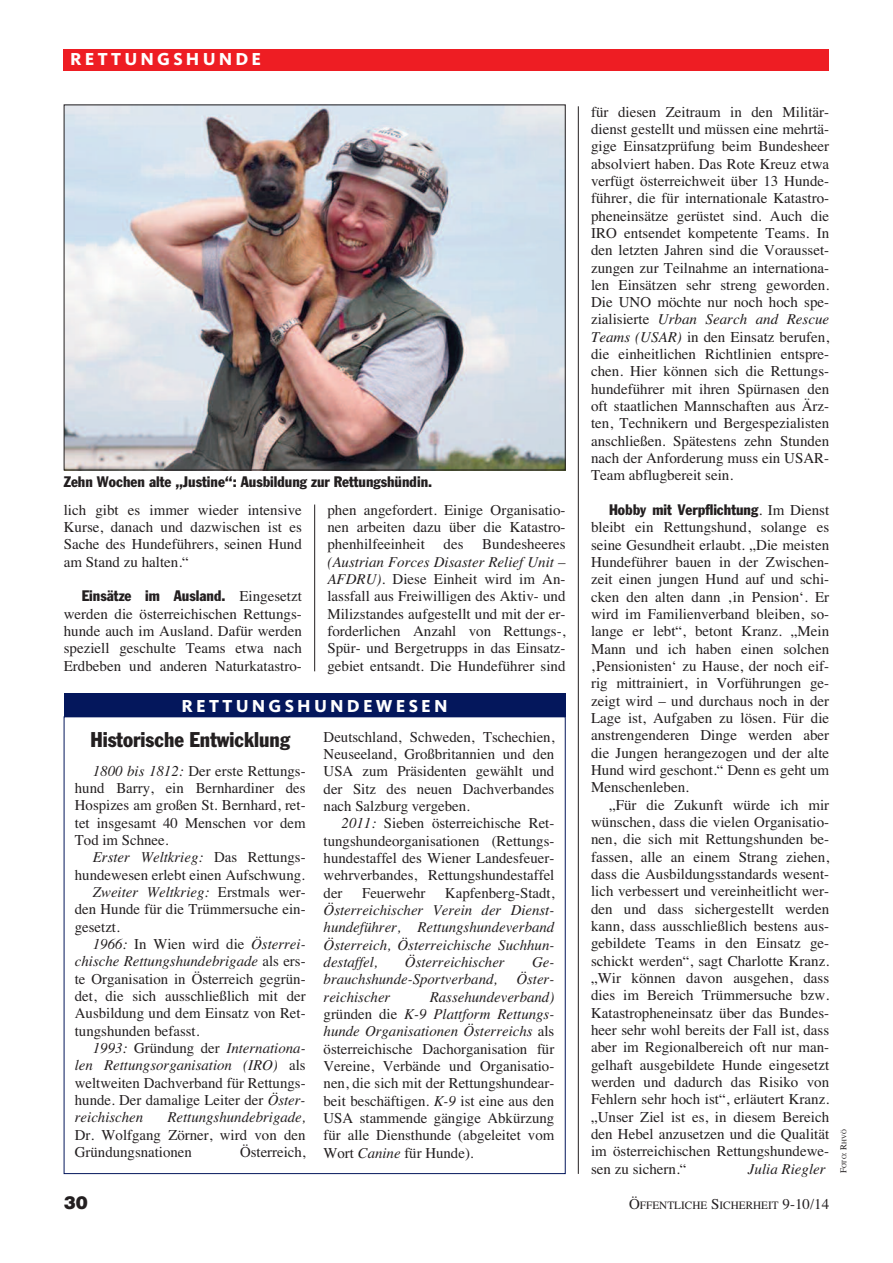
<style>
.page{position:relative;width:893px;height:1263px;background:#fff}
.page>*{position:absolute;margin:0;border:0;box-sizing:border-box;transform-origin:0 0}
.t1{font:condensed 21px "Franklin Gothic";color:#231f20}
.t2{font:800 18px "Kievit";letter-spacing:.175em;color:#fff}
.t3{font:900 18px "Helvetica";color:#231f20}
.t4{font:15px/17.4px "Times";color:#231f20;text-align:justify}
.t5{font:italic 15px/17.2px "Times";color:#231f20;text-align:justify}
.t6{font:condensed 15px "Franklin Gothic";color:#231f20}
.t7{font:11.25px "Times";color:#231f20}
.t8{font:6.75px "Times";color:#231f20}
.s1{font-family:"Times";font-stretch:normal}
.s2{font-style:italic}
.s3{font-style:normal}
.s4{font-size:15px}
.s5{font-size:9px}
</style>
<div class="page">
<hr style="left:314px;top:504px;width:1px;height:167px;background:#231f20">
<hr style="left:578px;top:106px;width:1px;height:1068px;background:#231f20">
<div style="left:64px;top:49px;width:765px;height:21px;background:#ee1d23"></div>
<img style="left:66px;top:107px;width:498px;height:361px">
<div style="left:64px;top:693px;width:502px;height:23px;background:#04175c"></div>
<p class="t2" style="left:70px;top:53px;width:193px">RETTUNGSHUNDE</p>
<p class="t6" style="left:64px;top:476px;width:370px">Zehn Wochen alte „Justine“: Ausbildung zur Rettungshündin.</p>
<p class="t4" style="left:64px;top:501px;width:240px">lich gibt es immer wieder intensive Kurse, danach und dazwischen ist es Sache des Hundeführers, seinen Hund am Stand zu halten.“</p>
<p class="t6" style="left:82px;top:591px;width:222px">Einsätze im Ausland. <span class="s1">Eingesetzt</span></p>
<p class="t4" style="left:64px;top:605px;width:240px">werden die österreichischen Rettungs&shy;hunde auch im Ausland. Dafür werden speziell geschulte Teams etwa nach Erdbeben und anderen Naturkatastro-</p>
<p class="t4" style="left:327px;top:501px;width:240px">phen angefordert. Einige Organisatio&shy;nen arbeiten dazu über die Katastro&shy;phenhilfeeinheit des Bundesheeres</p>
<p class="t4" style="left:327px;top:553px;width:240px"><span class="s2">(Austrian Forces Disaster Relief Unit – AFDRU).</span> Diese Einheit wird im An&shy;lassfall aus Freiwilligen des Aktiv- und Milizstandes aufgestellt und mit der er&shy;forderlichen Anzahl von Rettungs-, Spür- und Bergetrupps in das Einsatz&shy;gebiet entsandt. Die Hundeführer sind</p>
<p class="t2" style="left:182px;top:699px;width:268px">RETTUNGSHUNDEWESEN</p>
<h1 class="t1" style="left:90px;top:731px;width:201px">Historische Entwicklung</h1>
<p class="t4" style="left:75px;top:762px;width:232px;text-indent:18px"><span class="s2">1800 bis 1812:</span> Der erste Rettungs&shy;hund Barry, ein Bernhardiner des Hospizes am großen St. Bernhard, ret&shy;tet insgesamt 40 Menschen vor dem Tod im Schnee.</p>
<p class="t5" style="left:93px;top:849px;width:214px">Erster Weltkrieg: <span class="s3">Das Rettungs-</span></p>
<p class="t4" style="left:75px;top:866px;width:232px">hundewesen erlebt einen Aufschwung.</p>
<p class="t5" style="left:93px;top:883px;width:214px">Zweiter Weltkrieg: <span class="s3">Erstmals wer-</span></p>
<p class="t4" style="left:75px;top:900px;width:232px">den Hunde für die Trümmersuche ein-</p>
<p class="t4" style="left:75px;top:918px;width:46px">gesetzt.</p>
<p class="t5" style="left:93px;top:935px;width:214px">1966: <span class="s3">In Wien wird die</span> Österrei-</p>
<p class="t5" style="left:75px;top:953px;width:232px">chische Rettungshundebrigade <span class="s3">als ers-</span></p>
<p class="t4" style="left:75px;top:970px;width:232px">te Organisation in Österreich gegrün-</p>
<p class="t4" style="left:75px;top:987px;width:232px">det, die sich ausschließlich mit der</p>
<p class="t4" style="left:75px;top:1004px;width:232px">Ausbildung und dem Einsatz von Ret-</p>
<p class="t4" style="left:75px;top:1022px;width:126px">tungshunden befasst.</p>
<p class="t5" style="left:93px;top:1039px;width:214px">1993: <span class="s3">Gründung der</span> Internationa-</p>
<p class="t5" style="left:75px;top:1056px;width:232px">len Rettungsorganisation (IRO) <span class="s3">als</span></p>
<p class="t4" style="left:75px;top:1074px;width:232px">weltweiten Dachverband für Rettungs-</p>
<p class="t4" style="left:75px;top:1091px;width:232px">hunde. Der damalige Leiter der <span class="s2">Öster-</span></p>
<p class="t5" style="left:75px;top:1108px;width:70px">reichischen</p>
<p class="t5" style="left:167px;top:1108px;width:140px">Rettungshundebrigade,</p>
<p class="t4" style="left:75px;top:1126px;width:232px">Dr. Wolfgang Zörner, wird von den<br>Gründungsnationen</p>
<p class="t4" style="left:240px;top:1143px;width:67px">Österreich,</p>
<p class="t4" style="left:324px;top:728px;width:232px">Deutschland, Schweden, Tschechien, Neuseeland, Großbritannien und den USA zum Präsidenten gewählt und der Sitz des neuen Dachverbandes nach Salzburg vergeben.</p>
<p class="t4" style="left:324px;top:814px;width:232px;text-indent:18px"><span class="s2">2011:</span> Sieben österreichische Ret&shy;tungshundeorganisationen (Rettungs&shy;hundestaffel des Wiener Landesfeuer&shy;wehrverbandes, Rettungshundestaffel der</p>
<p class="t4" style="left:362px;top:884px;width:65px">Feuerwehr</p>
<p class="t4" style="left:445px;top:884px;width:111px">Kapfenberg-Stadt,</p>
<p class="t5" style="left:324px;top:901px;width:232px">Österreichischer Verein der Dienst&shy;hundeführer, Rettungshundeverband Österreich, Österreichische Suchhun&shy;destaffel,</p>
<p class="t5" style="left:405px;top:953px;width:101px">Österreichischer</p>
<p class="t5" style="left:532px;top:953px;width:24px">Ge-</p>
<p class="t5" style="left:324px;top:970px;width:175px">brauchshunde-Sportverband,</p>
<p class="t5" style="left:516px;top:970px;width:39px">Öster-</p>
<p class="t5" style="left:324px;top:988px;width:68px">reichischer</p>
<p class="t4" style="left:324px;top:988px;width:232px;text-indent:106px"><span class="s2">Rassehundeverband) </span>gründen die <span class="s2">K-9 Plattform Rettungs&shy;hunde Organisationen Österreichs</span> als österreichische Dachorganisation für Vereine, Verbände und Organisatio&shy;nen, die sich mit der Rettungshundear&shy;beit beschäftigen. <span class="s2">K-9</span> ist eine aus den USA stammende gängige Abkürzung für alle Diensthunde (abgeleitet vom Wort <span class="s2">Canine</span> für Hunde).</p>
<p class="t4" style="left:591px;top:103px;width:240px">für diesen Zeitraum in den Militär&shy;dienst gestellt und müssen eine mehrtä&shy;gige Einsatzprüfung beim Bundesheer absolviert haben. Das Rote Kreuz etwa verfügt österreichweit über 13 Hunde&shy;führer, die für internationale Katastro&shy;pheneinsätze gerüstet sind. Auch die IRO entsendet kompetente Teams. In den letzten Jahren sind die Vorausset&shy;zungen zur Teilnahme an internationa&shy;len Einsätzen sehr streng geworden.<br>Die UNO möchte nur noch hoch spe&shy;zialisierte <span class="s2">Urban Search and Rescue Teams (USAR)</span> in den Einsatz berufen, die einheitlichen Richtlinien entspre&shy;chen. Hier können sich die Rettungs&shy;hundeführer mit ihren Spürnasen den oft staatlichen Mannschaften aus Ärz&shy;ten, Technikern und Bergespezialisten anschließen. Spätestens zehn Stunden nach der Anforderung muss ein USAR-Team abflugbereit sein.</p>
<p class="t6" style="left:609px;top:504px;width:222px">Hobby mit Verpflichtung<span class="s1">. Im Dienst</span></p>
<p class="t4" style="left:591px;top:518px;width:240px">bleibt ein Rettungshund, solange es seine Gesundheit erlaubt. „Die meisten Hundeführer bauen in der Zwischen&shy;zeit einen jungen Hund auf und schi&shy;cken den alten dann ‚in Pension‘. Er wird im Familienverband bleiben, so&shy;lange er lebt“, betont Kranz. „Mein Mann und ich haben einen solchen ‚Pensionisten‘ zu Hause, der noch eif&shy;rig mittrainiert, in Vorführungen ge&shy;zeigt wird – und durchaus noch in der Lage ist, Aufgaben zu lösen. Für die anstrengenderen Dinge werden aber die Jungen herangezogen und der alte Hund wird geschont.“ Denn es geht um Menschenleben.</p>
<p class="t4" style="left:591px;top:796px;width:240px;text-indent:18px">„Für die Zukunft würde ich mir wünschen, dass die vielen Organisatio&shy;nen, die sich mit Rettungshunden be&shy;fassen, alle an einem Strang ziehen, dass die Ausbildungsstandards wesent&shy;lich verbessert und vereinheitlicht wer&shy;den und dass sichergestellt werden kann, dass ausschließlich bestens aus&shy;gebildete Teams in den Einsatz ge&shy;schickt werden“, sagt Charlotte Kranz. „Wir können davon ausgehen, dass dies im Bereich Trümmersuche bzw.<br>Katastropheneinsatz über das Bundes&shy;heer sehr wohl bereits der Fall ist, dass aber im Regionalbereich oft nur man&shy;gelhaft ausgebildete Hunde eingesetzt werden und dadurch das Risiko von Fehlern sehr hoch ist“, erläutert Kranz. „Unser Ziel ist es, in diesem Bereich den Hebel anzusetzen und die Qualität im österreichischen Rettungshundewe&shy;sen zu sichern.“</p>
<p class="t5" style="left:748px;top:1160px;width:79px">Julia Riegler</p>
<p class="t3" style="left:64px;top:1192px;width:26px">30</p>
<p class="t7" style="left:629px;top:1198px;width:202px"><span class="s4">Ö</span>FFENTLICHE <span class="s4">S</span>ICHERHEIT <span class="s4">9-10/14</span></p>
<p class="t8" style="left:840px;top:1173px;width:46px;rotate:-90deg"><span class="s5">F</span>OTO<span class="s5">: R</span>HVÖ</p>
</div>
